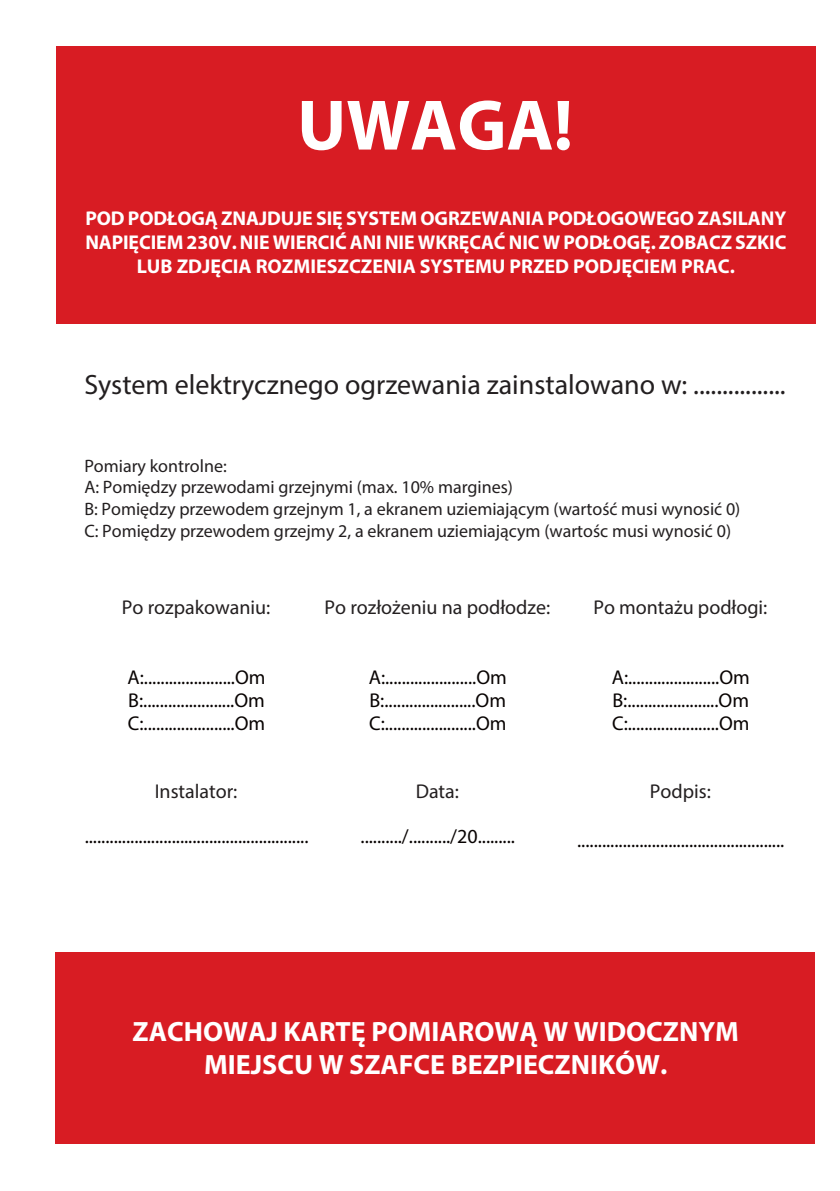
<style>
.page{position:relative;width:840px;height:1191px;background:#fff}
.page>*{position:absolute;margin:0;border:0;box-sizing:border-box;transform-origin:0 0}
.t1{font:700 72px "Myriad Pro";color:#fff}
.t2{font:700 28px/33.6px "Myriad Pro";color:#fff;text-align:center}
.t3{font:28px "Myriad Pro";color:#231f20}
.t4{font:20px/23.2px "Myriad Pro";color:#080302;text-align:justify}
.t5{font:700 20px/24px "Myriad Pro";letter-spacing:-.005em;color:#fff;text-align:center}
.t6{font:20px "Myriad Pro";color:#231f20}
.t7{font:18px/21.6px "Myriad Pro";color:#231f20}
</style>
<div class="page">
<div style="left:56px;top:46px;width:759px;height:278px;background:#d81c23"></div>
<div style="left:56px;top:952px;width:758px;height:191px;background:#d81c23"></div>
<h1 class="t1" style="left:297px;top:78px;width:277px">UWAGA!</h1>
<p class="t5" style="left:85px;top:206px;width:702px">POD PODŁOGĄ ZNAJDUJE SIĘ SYSTEM OGRZEWANIA PODŁOGOWEGO ZASILANY<br>NAPIĘCIEM 230V. NIE WIERCIĆ ANI NIE WKRĘCAĆ NIC W PODŁOGĘ. ZOBACZ SZKIC<br>LUB ZDJĘCIA ROZMIESZCZENIA SYSTEMU PRZED PODJĘCIEM PRAC.</p>
<h2 class="t3" style="left:84px;top:367px;width:702px">System elektrycznego ogrzewania zainstalowano w: ................</h2>
<p class="t7" style="left:84px;top:455px;width:657px">Pomiary kontrolne:<br>A: Pomiędzy przewodami grzejnymi (max. 10% margines)<br>B: Pomiędzy przewodem grzejnym 1, a ekranem uziemiającym (wartość musi wynosić 0)<br>C: Pomiędzy przewodem grzejmy 2, a ekranem uziemiającym (wartośc musi wynosić 0)</p>
<p class="t6" style="left:122px;top:594px;width:150px">Po rozpakowaniu:</p>
<p class="t6" style="left:324px;top:594px;width:227px">Po rozłożeniu na podłodze:</p>
<p class="t6" style="left:593px;top:594px;width:175px">Po montażu podłogi:</p>
<p class="t4" style="left:127px;top:665px;width:139px">A:......................Om B:......................Om C:......................Om</p>
<p class="t4" style="left:368px;top:665px;width:139px">A:......................Om B:......................Om C:......................Om</p>
<p class="t4" style="left:611px;top:665px;width:139px">A:......................Om B:......................Om C:......................Om</p>
<p class="t6" style="left:155px;top:779px;width:84px">Instalator:</p>
<p class="t6" style="left:415px;top:779px;width:45px">Data:</p>
<p class="t6" style="left:649px;top:779px;width:62px">Podpis:</p>
<p class="t4" style="left:85px;top:824px;width:225px">......................................................</p>
<p class="t4" style="left:360px;top:824px;width:156px">........../........../20.........</p>
<p class="t4" style="left:577px;top:828px;width:208px">..................................................</p>
<h2 class="t2" style="left:133px;top:1013px;width:607px">ZACHOWAJ KARTĘ POMIAROWĄ W WIDOCZNYM<br>MIEJSCU W SZAFCE BEZPIECZNIKÓW.</h2>
</div>
